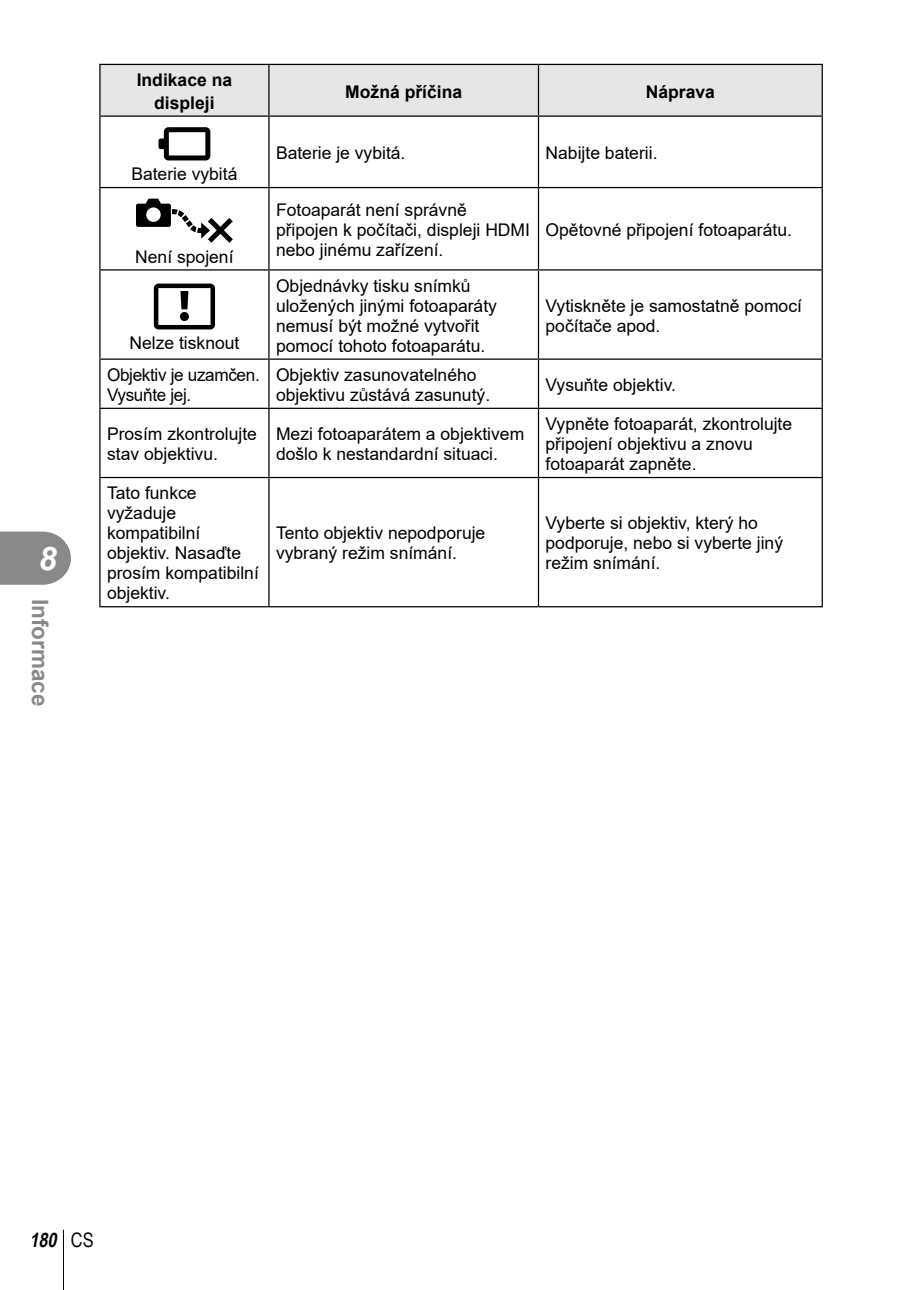
<style>
.page{position:relative;width:908px;height:1290px;background:#fff}
.page>*{position:absolute;margin:0;border:0;box-sizing:border-box;transform-origin:0 0}
.t1{font:italic 700 32.5px "Arial";color:#fff}
.t2{font:700 22.5px "Arial";color:#898989}
.t3{font:italic 700 20px "Arial Narrow";color:#000}
.t4{font:17.5px/20px "Arial";color:#000}
.t5{font:700 17.5px/22.5px "Arial";color:#000;text-align:center}
.t6{font:17.5px/20px "Arial";letter-spacing:-.02em;color:#000}
.s1{font-weight:400;font-style:normal}
</style>
<div class="page">
<svg style="left:0;top:531px;width:71px;height:54px;background:#949494"></svg>
<hr style="left:63px;top:1230px;width:1px;height:60px;background:#000">
<div style="left:100px;top:65px;width:721px;height:50px;background:#e6e6e7"></div>
<hr style="left:99px;top:64px;width:170px;height:1px;background:#000">
<hr style="left:99px;top:65px;width:1px;height:50px;background:#000">
<hr style="left:269px;top:64px;width:269px;height:1px;background:#000">
<hr style="left:268px;top:65px;width:1px;height:50px;background:#000">
<hr style="left:538px;top:64px;width:284px;height:1px;background:#000">
<hr style="left:537px;top:65px;width:2px;height:50px;background:#000">
<hr style="left:821px;top:65px;width:1px;height:50px;background:#000">
<hr style="left:99px;top:117px;width:1px;height:70px;background:#000">
<hr style="left:268px;top:117px;width:1px;height:70px;background:#000">
<hr style="left:537px;top:117px;width:2px;height:70px;background:#000">
<hr style="left:821px;top:117px;width:1px;height:70px;background:#000">
<hr style="left:99px;top:187px;width:170px;height:1px;background:#000">
<hr style="left:99px;top:188px;width:1px;height:81px;background:#000">
<hr style="left:269px;top:187px;width:269px;height:1px;background:#000">
<hr style="left:268px;top:188px;width:1px;height:81px;background:#000">
<hr style="left:538px;top:187px;width:284px;height:1px;background:#000">
<hr style="left:537px;top:188px;width:2px;height:81px;background:#000">
<hr style="left:821px;top:188px;width:1px;height:81px;background:#000">
<hr style="left:99px;top:269px;width:170px;height:1px;background:#000">
<hr style="left:99px;top:270px;width:1px;height:88px;background:#000">
<hr style="left:269px;top:269px;width:269px;height:1px;background:#000">
<hr style="left:268px;top:270px;width:1px;height:88px;background:#000">
<hr style="left:538px;top:269px;width:284px;height:1px;background:#000">
<hr style="left:537px;top:270px;width:2px;height:88px;background:#000">
<hr style="left:821px;top:270px;width:1px;height:88px;background:#000">
<hr style="left:99px;top:358px;width:170px;height:2px;background:#000">
<hr style="left:99px;top:360px;width:1px;height:48px;background:#000">
<hr style="left:269px;top:358px;width:269px;height:2px;background:#000">
<hr style="left:268px;top:360px;width:1px;height:48px;background:#000">
<hr style="left:538px;top:358px;width:284px;height:2px;background:#000">
<hr style="left:537px;top:360px;width:2px;height:48px;background:#000">
<hr style="left:821px;top:360px;width:1px;height:48px;background:#000">
<hr style="left:99px;top:408px;width:170px;height:1px;background:#000">
<hr style="left:99px;top:409px;width:1px;height:68px;background:#000">
<hr style="left:269px;top:408px;width:269px;height:1px;background:#000">
<hr style="left:268px;top:409px;width:1px;height:68px;background:#000">
<hr style="left:538px;top:408px;width:284px;height:1px;background:#000">
<hr style="left:537px;top:409px;width:2px;height:68px;background:#000">
<hr style="left:821px;top:409px;width:1px;height:68px;background:#000">
<hr style="left:99px;top:478px;width:1px;height:128px;background:#000">
<hr style="left:268px;top:478px;width:1px;height:128px;background:#000">
<hr style="left:537px;top:478px;width:2px;height:128px;background:#000">
<hr style="left:821px;top:478px;width:1px;height:128px;background:#000">
<hr style="left:99px;top:115px;width:170px;height:2px;background:#000">
<hr style="left:269px;top:115px;width:269px;height:2px;background:#000">
<hr style="left:538px;top:115px;width:284px;height:2px;background:#000">
<hr style="left:99px;top:606px;width:170px;height:1px;background:#000">
<hr style="left:269px;top:606px;width:269px;height:1px;background:#000">
<hr style="left:538px;top:606px;width:284px;height:1px;background:#000">
<hr style="left:99px;top:477px;width:170px;height:1px;background:#000">
<hr style="left:269px;top:477px;width:269px;height:1px;background:#000">
<hr style="left:538px;top:477px;width:284px;height:1px;background:#000">
<svg style="left:158px;top:127px;width:52px;height:33px"></svg>
<svg style="left:136px;top:199px;width:97px;height:44px"></svg>
<svg style="left:154px;top:284px;width:61px;height:45px"></svg>
<h1 class="t1" style="left:39px;top:537px;width:20px">8</h1>
<p class="t2" style="left:56px;top:599px;width:109px;rotate:90deg">Informace</p>
<p class="t5" style="left:137px;top:69px;width:97px">Indikace na displeji</p>
<p class="t5" style="left:345px;top:80px;width:118px">Možná příčina</p>
<p class="t5" style="left:645px;top:80px;width:71px">Náprava</p>
<p class="t4" style="left:131px;top:164px;width:108px">Baterie vybitá</p>
<p class="t4" style="left:135px;top:246px;width:100px">Není spojení</p>
<p class="t4" style="left:129px;top:333px;width:111px">Nelze tisknout</p>
<p class="t4" style="left:276px;top:143px;width:131px">Baterie je vybitá.</p>
<p class="t4" style="left:545px;top:143px;width:113px">Nabijte baterii.</p>
<p class="t4" style="left:276px;top:200px;width:255px">Fotoaparát není správně připojen k počítači, displeji HDMI nebo jinému zařízení.</p>
<p class="t4" style="left:276px;top:275px;width:222px">Objednávky tisku snímků uložených jinými fotoaparáty nemusí být možné vytvořit pomocí tohoto fotoaparátu.</p>
<p class="t4" style="left:545px;top:220px;width:248px">Opětovné připojení fotoaparátu.</p>
<p class="t4" style="left:545px;top:295px;width:258px">Vytiskněte je samostatně pomocí počítače apod.</p>
<p class="t6" style="left:107px;top:365px;width:154px">Objektiv je uzamčen.<br>Vysuňte jej.</p>
<p class="t4" style="left:276px;top:365px;width:215px">Objektiv zasunovatelného objektivu zůstává zasunutý.</p>
<p class="t4" style="left:545px;top:375px;width:132px">Vysuňte objektiv.</p>
<p class="t4" style="left:107px;top:424px;width:151px">Prosím zkontrolujte stav objektivu.</p>
<p class="t4" style="left:276px;top:424px;width:250px">Mezi fotoaparátem a objektivem došlo k nestandardní situaci.</p>
<p class="t4" style="left:545px;top:414px;width:248px">Vypněte fotoaparát, zkontrolujte připojení objektivu a znovu fotoaparát zapněte.</p>
<p class="t4" style="left:107px;top:483px;width:153px">Tato funkce vyžaduje kompatibilní objektiv. Nasaďte prosím kompatibilní objektiv.</p>
<p class="t4" style="left:276px;top:523px;width:211px">Tento objektiv nepodporuje vybraný režim snímání.</p>
<p class="t4" style="left:545px;top:513px;width:239px">Vyberte si objektiv, který ho podporuje, nebo si vyberte jiný režim snímání.</p>
<p class="t3" style="left:29px;top:1225px;width:66px">180 <span class="s1">CS</span></p>
</div>
